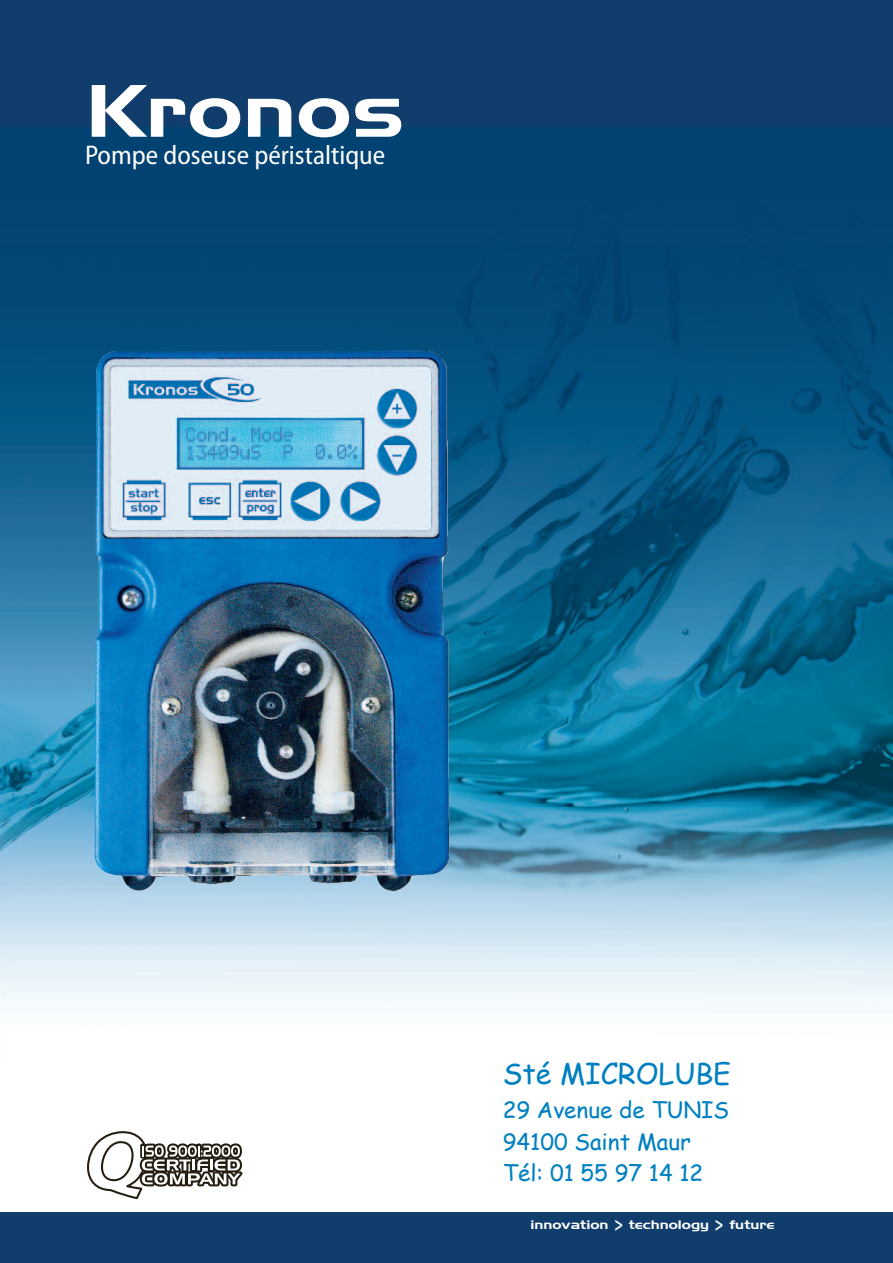
<style>
.page{position:relative;width:893px;height:1263px;background:#fff}
.page>*{position:absolute;margin:0;border:0;box-sizing:border-box;transform-origin:0 0}
.t1{font:72px "Handel Gothic BT";color:#fff;scale:1.25 1}
.t2{font:28.5px "Comic Sans MS";color:#0080c0}
.t3{font:semi-condensed 27px "Myriad Pro";color:#fff}
.t4{font:22.5px/31.3px "Comic Sans MS";color:#0080c0}
.t5{font:12px "Handel Gothic BT";color:#fff;scale:1.25 1}
.s1{font-size:19.2px}
</style>
<div class="page">
<img style="left:0;top:129px;width:893px;height:875px">
<div style="left:0;top:0;width:893px;height:129px;background:#103d6b"></div>
<img style="left:95px;top:350px;width:355px;height:542px">
<div style="left:0;top:1212px;width:893px;height:51px;background:#103d6b"></div>
<svg style="left:87px;top:1131px;width:155px;height:68px"></svg>
<h1 class="t1" style="left:85px;top:85px;width:257px">Kronos</h1>
<p class="t3" style="left:85px;top:145px;width:302px">Pompe doseuse péristaltique</p>
<p class="t2" style="left:503px;top:1062px;width:230px">Sté MICROLUBE</p>
<p class="t4" style="left:503px;top:1097px;width:228px">29 Avenue de TUNIS<br>94100 Saint Maur<br>Tél: 01 55 97 14 12</p>
<p class="t5" style="left:530px;top:1220px;width:197px">innovation <span class="s1">&gt;</span> technology <span class="s1">&gt;</span> future</p>
</div>
